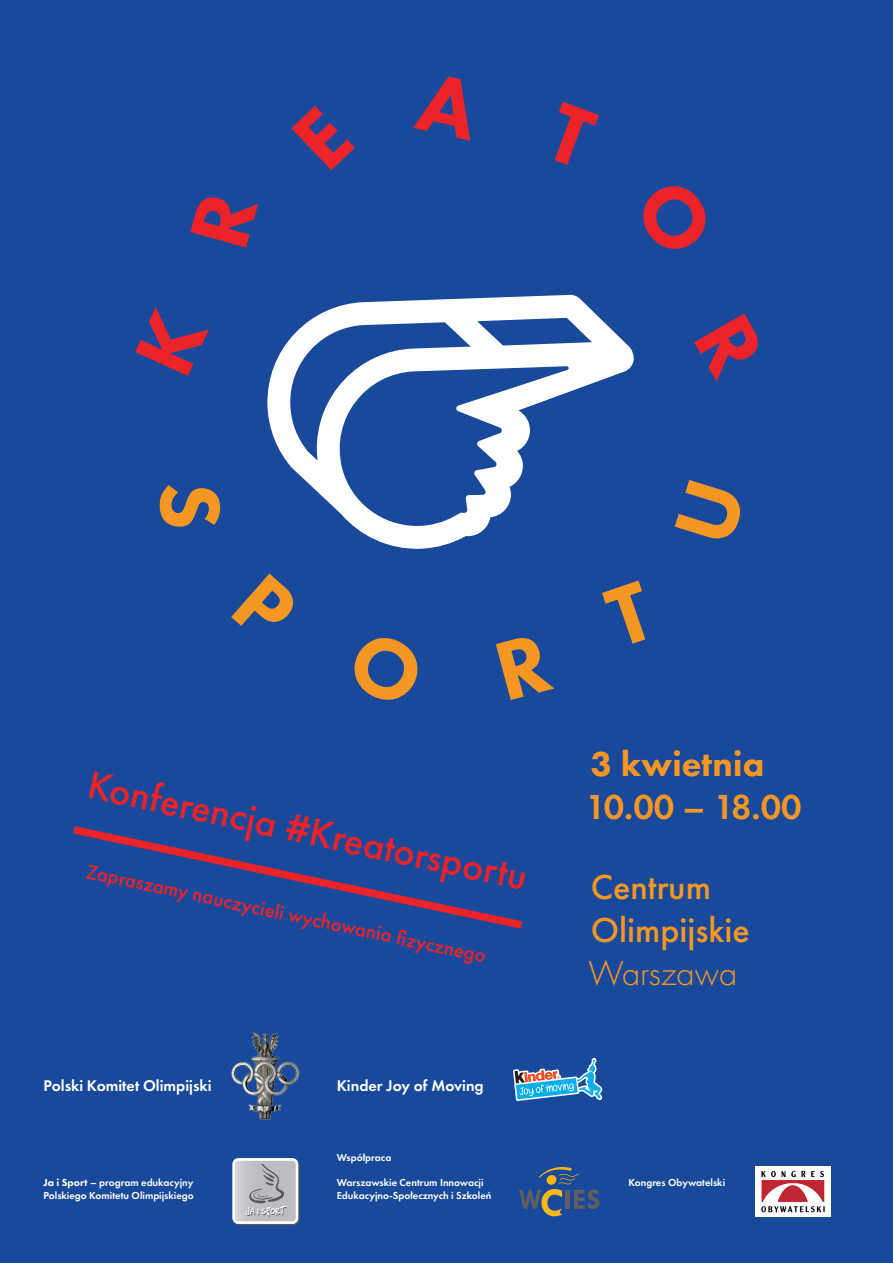
<style>
.page{position:relative;width:893px;height:1263px;background:#19499b}
.page>*{position:absolute;margin:0;border:0;box-sizing:border-box;transform-origin:0 0}
.warsztat_opis{font:500 40.5px "Futura PT";color:#ec2329}
.warsztat{font:500 36px/43.2px "Futura PT";color:#f79723}
.warsztat-2{font:600 36px/43.2px "Futura PT";letter-spacing:-.035em;color:#f79723}
.warsztat_opis-2{font:500 21px "Futura PT";color:#ec2329}
.warsztat-3{font:600 16.05px "Futura PT";color:#fff}
.warsztat-4{font:600 10.5px/12.6px "Futura PT";color:#fff}
.prowadząca{font:600 10.5px "Futura PT";color:#fff}
.t1{font:8.25px "Timotheos";color:#57585a}
.s1{font-weight:800}
.s2{font-weight:300}
</style>
<div class="page">
<svg style="left:73px;top:826px;width:450px;height:103px"></svg>
<svg style="left:135px;top:307px;width:74px;height:69px"></svg>
<svg style="left:190px;top:197px;width:68px;height:50px"></svg>
<svg style="left:291px;top:106px;width:64px;height:64px"></svg>
<svg style="left:413px;top:77px;width:57px;height:64px"></svg>
<svg style="left:555px;top:102px;width:44px;height:63px"></svg>
<svg style="left:643px;top:186px;width:63px;height:63px"></svg>
<svg style="left:694px;top:313px;width:64px;height:68px"></svg>
<svg style="left:160px;top:485px;width:60px;height:42px"></svg>
<svg style="left:231px;top:574px;width:63px;height:52px"></svg>
<svg style="left:354px;top:638px;width:64px;height:62px"></svg>
<svg style="left:496px;top:638px;width:58px;height:62px"></svg>
<svg style="left:602px;top:580px;width:43px;height:64px"></svg>
<svg style="left:675px;top:480px;width:66px;height:59px"></svg>
<svg style="left:267px;top:295px;width:367px;height:254px"></svg>
<div style="left:234px;top:1160px;width:65px;height:65px;border:2px solid #57585a;border-radius:5px"></div>
<div style="left:233px;top:1158px;width:65px;height:66px;border:2px solid #fff;border-radius:5px"></div>
<svg style="left:234px;top:1159px;width:63px;height:64px;background:#bfc0c2"></svg>
<svg style="left:519px;top:1167px;width:80px;height:49px"></svg>
<img style="left:756px;top:1166px;width:74px;height:50px">
<img style="left:231px;top:1033px;width:69px;height:87px">
<svg style="left:513px;top:1057px;width:89px;height:44px"></svg>
<p class="warsztat_opis" style="left:94px;top:760px;width:450px;rotate:12deg">Konferencja #Kreatorsportu</p>
<p class="warsztat_opis-2" style="left:89px;top:858px;width:410px;rotate:12deg">Zapraszamy nauczycieli wychowania fi zycznego</p>
<p class="warsztat-3" style="left:43px;top:1075px;width:170px">Polski Komitet Olimpijski</p>
<p class="warsztat-3" style="left:337px;top:1075px;width:148px">Kinder Joy of Moving</p>
<p class="warsztat-2" style="left:586px;top:742px;width:217px"><span class="s1">3 kwietnia<br></span>10.00 – 18.00</p>
<p class="warsztat" style="left:588px;top:865px;width:163px">Centrum<br>Olimpijskie<br><span class="s2">Warszawa</span></p>
<p class="prowadząca" style="left:43px;top:1176px;width:151px"><span class="s1">Ja i Sport</span> – program edukacyjny</p>
<p class="prowadząca" style="left:43px;top:1188px;width:152px">Polskiego Komitetu Olimpijskiego</p>
<p class="t1" style="left:246px;top:1205px;width:40px">JA I SPORT</p>
<p class="warsztat-4" style="left:337px;top:1151px;width:56px">Współpraca</p>
<p class="warsztat-4" style="left:337px;top:1176px;width:156px">Warszawskie Centrum Innowacji<br>Edukacyjno-Społecznych i Szkoleń</p>
<p class="warsztat-4" style="left:628px;top:1176px;width:98px">Kongres Obywatelski</p>
</div>
